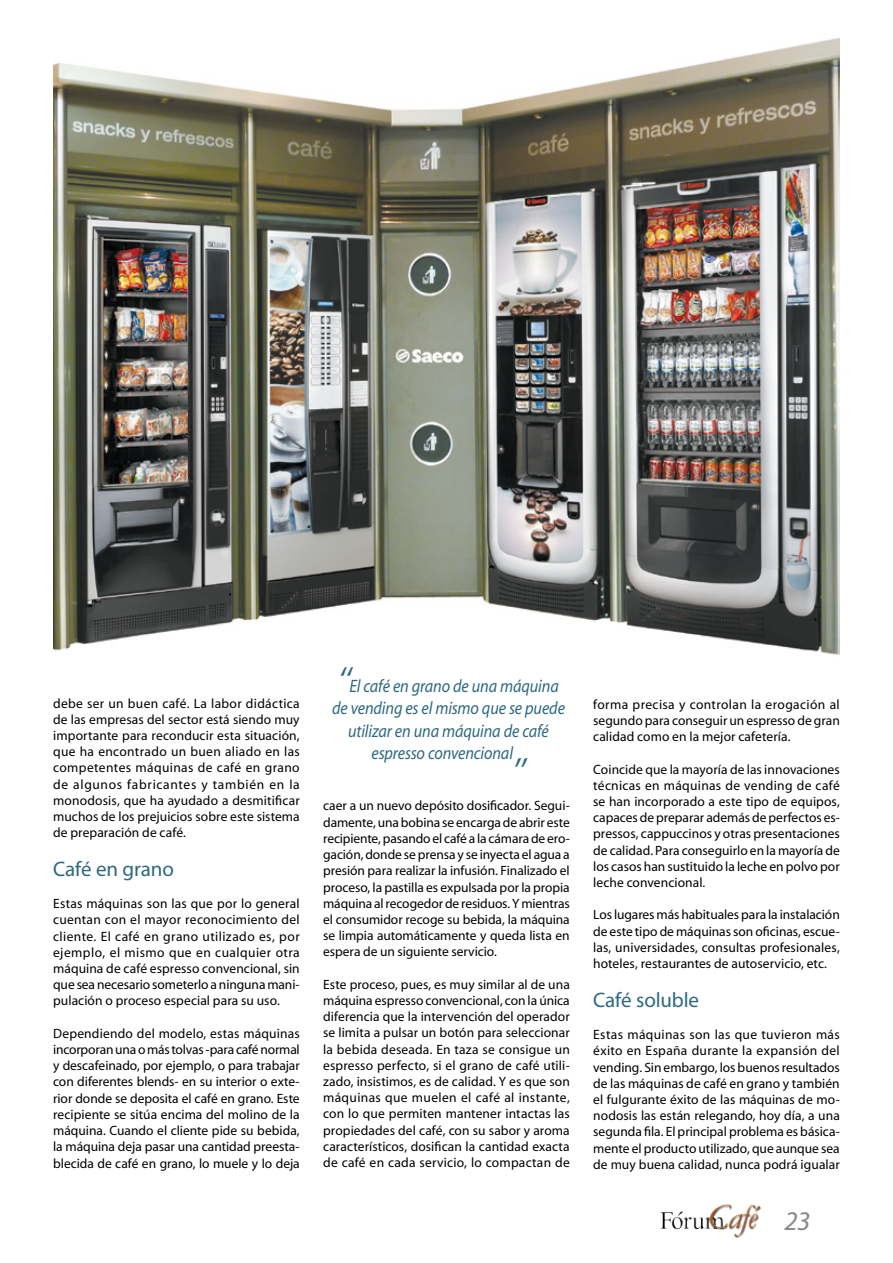
<style>
.page{position:relative;width:893px;height:1263px;background:#fff}
.page>*{position:absolute;margin:0;border:0;box-sizing:border-box;transform-origin:0 0}
.Destacados{font:italic 36px "Myriad";color:#2d6980;scale:.9 1}
.t1{font:italic 27px "Myriad";color:#878889}
.Parrafo{font:21px "Myriad";letter-spacing:-.005em;color:#2d6980}
.Destacados-2{font:italic 18px "Myriad";letter-spacing:-.01em;color:#2d6980;scale:.9 1}
.t2{font:13.5px/16.2px "Myriad";letter-spacing:.005em;color:#000;text-align:justify}
.s1{font-size:36px}
</style>
<div class="page">
<img style="left:660px;top:1204px;width:101px;height:34px">
<img style="left:53px;top:38px;width:787px;height:617px">
<p class="t2" style="left:53px;top:695px;width:248px">debe ser un buen café. La labor didáctica de las empresas del sector está siendo muy importante para reconducir esta situación, que ha encontrado un buen aliado en las competentes máquinas de café en grano de algunos fabricantes y también en la monodosis, que ha ayudado a desmitificar muchos de los prejuicios sobre este sistema de preparación de café.</p>
<p class="Parrafo" style="left:53px;top:858px;width:122px">Café en grano</p>
<p class="t2" style="left:53px;top:896px;width:248px">Estas máquinas son las que por lo general cuentan con el mayor reconocimiento del cliente. El café en grano utilizado es, por ejemplo, el mismo que en cualquier otra máquina de café espresso convencional, sin que sea necesario someterlo a ninguna mani&shy;pulación o proceso especial para su uso.</p>
<p class="t2" style="left:53px;top:1026px;width:248px">Dependiendo del modelo, estas máquinas incorporan una o más tolvas -para café normal y descafeinado, por ejemplo, o para trabajar con diferentes blends- en su interior o exte&shy;rior donde se deposita el café en grano. Este recipiente se sitúa encima del molino de la máquina. Cuando el cliente pide su bebida, la máquina deja pasar una cantidad preesta&shy;blecida de café en grano, lo muele y lo deja</p>
<p class="Destacados-2" style="left:338px;top:677px;width:246px"><span class="s1">‘‘</span>El café en grano de una máquina</p>
<p class="Destacados-2" style="left:332px;top:699px;width:260px">de vending es el mismo que se puede</p>
<p class="Destacados-2" style="left:348px;top:722px;width:225px">utilizar en una máquina de café</p>
<p class="Destacados-2" style="left:372px;top:744px;width:159px">espresso convencional</p>
<p class="Destacados" style="left:513px;top:753px;width:15px">’’</p>
<p class="t2" style="left:323px;top:798px;width:248px">caer a un nuevo depósito dosificador. Segui&shy;damente, una bobina se encarga de abrir este recipiente, pasando el café a la cámara de ero&shy;gación, donde se prensa y se inyecta el agua a presión para realizar la infusión. Finalizado el proceso, la pastilla es expulsada por la propia máquina al recogedor de residuos. Y mientras el consumidor recoge su bebida, la máquina se limpia automáticamente y queda lista en espera de un siguiente servicio.</p>
<p class="t2" style="left:323px;top:977px;width:248px">Este proceso, pues, es muy similar al de una máquina espresso convencional, con la única diferencia que la intervención del operador se limita a pulsar un botón para seleccionar la bebida deseada. En taza se consigue un espresso perfecto, si el grano de café utili&shy;zado, insistimos, es de calidad. Y es que son máquinas que muelen el café al instante, con lo que permiten mantener intactas las propiedades del café, con su sabor y aroma característicos, dosifican la cantidad exacta de café en cada servicio, lo compactan de</p>
<p class="t2" style="left:593px;top:697px;width:248px">forma precisa y controlan la erogación al segundo para conseguir un espresso de gran calidad como en la mejor cafetería.</p>
<p class="t2" style="left:593px;top:762px;width:248px">Coincide que la mayoría de las innovaciones técnicas en máquinas de vending de café se han incorporado a este tipo de equipos, capaces de preparar además de perfectos es&shy;pressos, cappuccinos y otras presentaciones de calidad. Para conseguirlo en la mayoría de los casos han sustituido la leche en polvo por leche convencional.</p>
<p class="t2" style="left:593px;top:907px;width:248px">Los lugares más habituales para la instalación de este tipo de máquinas son oficinas, escue&shy;las, universidades, consultas profesionales, hoteles, restaurantes de autoservicio, etc.</p>
<p class="Parrafo" style="left:593px;top:989px;width:107px">Café soluble</p>
<p class="t2" style="left:593px;top:1027px;width:248px">Estas máquinas son las que tuvieron más éxito en España durante la expansión del vending. Sin embargo, los buenos resultados de las máquinas de café en grano y también el fulgurante éxito de las máquinas de mo&shy;nodosis las están relegando, hoy día, a una segunda fila. El principal problema es básica&shy;mente el producto utilizado, que aunque sea de muy buena calidad, nunca podrá igualar</p>
<p class="t1" style="left:785px;top:1208px;width:27px">23</p>
</div>
